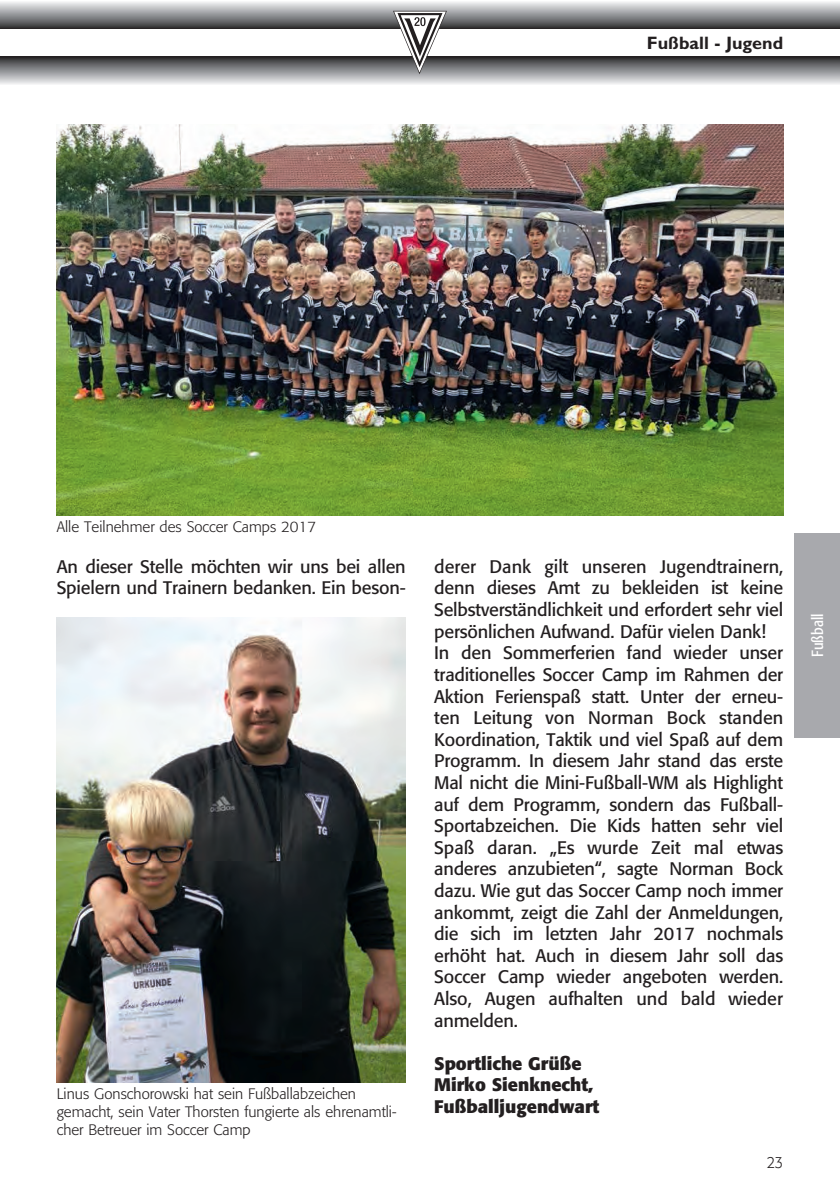
<style>
.page{position:relative;width:840px;height:1191px;background:#fff}
.page>*{position:absolute;margin:0;border:0;box-sizing:border-box;transform-origin:0 0}
.t1{font:18px/21.6px "Formata";letter-spacing:-.01em;color:#231f20}
.t2{font:700 18px/21.6px "Formata";color:#231f20}
.t3{font:700 18px "Gill Sans Std";color:#231f20}
.t4{font:condensed 16px "Formata";color:#fff}
.t5{font:300 16px "Formata";color:#231f20;scale:.9 1}
.t6{font:300 15px/18px "Formata";color:#231f20}
</style>
<div class="page">
<div style="left:0;top:0;width:839px;height:28px;background:linear-gradient(to bottom,#fbfcff,#3f4043)"></div>
<div style="left:0;top:57px;width:839px;height:28px;background:linear-gradient(to bottom,#303133,#ecedf0)"></div>
<svg style="left:393px;top:11px;width:53px;height:63px"></svg>
<svg style="left:420px;top:17px;width:5px;height:9px"></svg>
<div style="left:794px;top:533px;width:45px;height:204px;background:#a8a9ad"></div>
<img style="left:57px;top:125px;width:725px;height:390px">
<img style="left:57px;top:617px;width:348px;height:465px">
<p class="t3" style="left:646px;top:32px;width:138px">Fußball - Jugend</p>
<p class="t6" style="left:57px;top:518px;width:261px">Alle Teilnehmer des Soccer Camps 2017</p>
<p class="t1" style="left:57px;top:555px;width:350px">An dieser Stelle möchten wir uns bei allen<br>Spielern und Trainern bedanken. Ein beson-</p>
<p class="t1" style="left:434px;top:555px;width:350px">derer Dank gilt unseren Jugendtrainern, denn dieses Amt zu bekleiden ist keine Selbstverständlichkeit und erfordert sehr viel persönlichen Aufwand. Dafür vielen Dank!<br>In den Sommerferien fand wieder unser traditionelles Soccer Camp im Rahmen der Aktion Ferienspaß statt. Unter der erneu&shy;ten Leitung von Norman Bock standen Koordination, Taktik und viel Spaß auf dem Programm. In diesem Jahr stand das erste Mal nicht die Mini-Fußball-WM als Highlight auf dem Programm, sondern das Fußball-Sportabzeichen. Die Kids hatten sehr viel Spaß daran. „Es wurde Zeit mal etwas anderes anzubieten“, sagte Norman Bock dazu. Wie gut das Soccer Camp noch immer ankommt, zeigt die Zahl der Anmeldungen, die sich im letzten Jahr 2017 nochmals erhöht hat. Auch in diesem Jahr soll das Soccer Camp wieder angeboten werden.<br>Also, Augen aufhalten und bald wieder anmelden.</p>
<p class="t2" style="left:434px;top:1052px;width:167px">Sportliche Grüße<br>Mirko Sienknecht,<br>Fußballjugendwart</p>
<p class="t6" style="left:57px;top:1084px;width:341px">Linus Gonschorowski hat sein Fußballabzeichen gemacht, sein Vater Thorsten fungierte als ehrenamtli&shy;cher Betreuer im Soccer Camp</p>
<p class="t5" style="left:766px;top:1153px;width:20px">23</p>
<p class="t4" style="left:807px;top:657px;width:45px;rotate:-90deg">Fußball</p>
</div>
